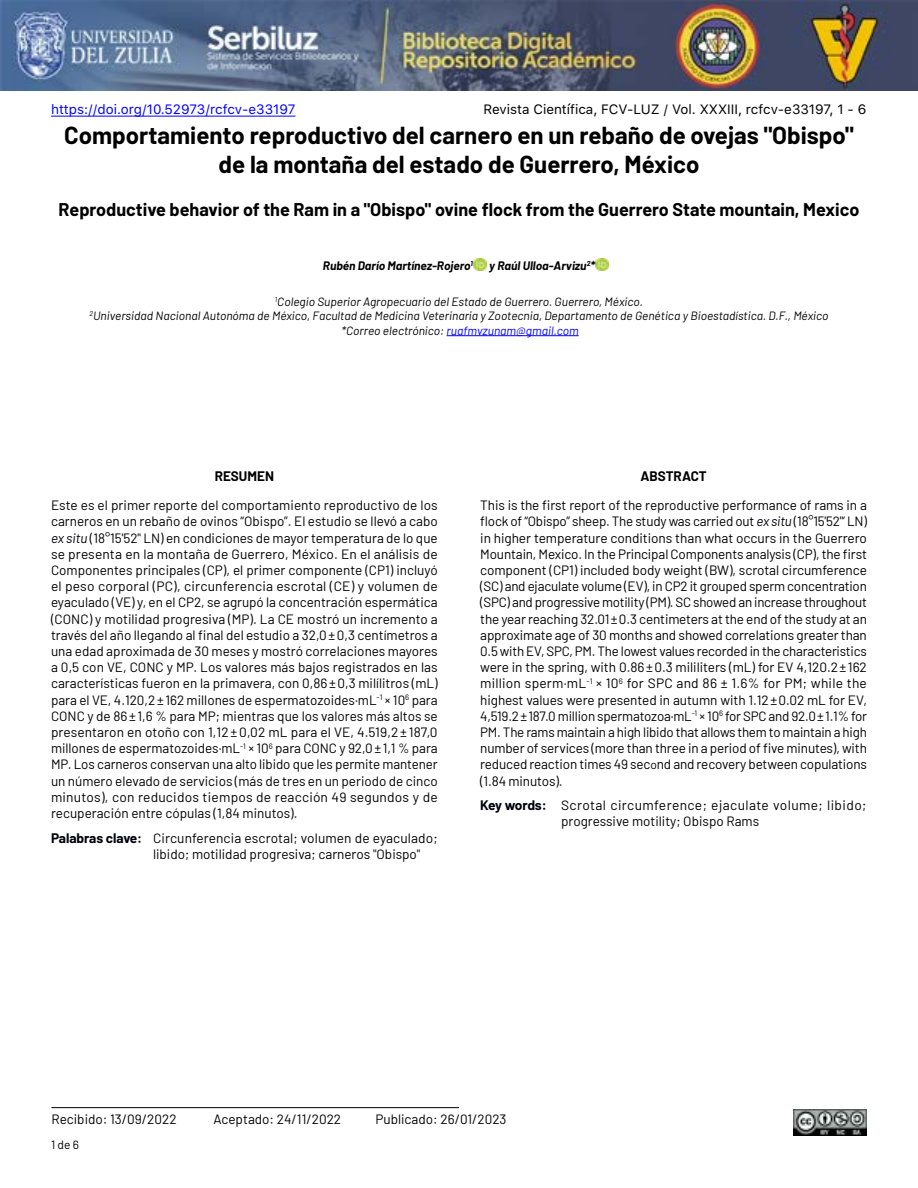
<style>
.page{position:relative;width:918px;height:1188px;background:#fff}
.page>*{position:absolute;margin:0;border:0;box-sizing:border-box;transform-origin:0 0}
.t1{font:700 24px/28.8px "Barlow";color:#000;text-align:center}
.t2{font:700 18px "Barlow";color:#000}
.t3{font:13.5px/16.2px "Barlow";color:#000;text-align:justify}
.t4{font:13.5px/16.2px "Barlow";letter-spacing:.02em;color:#000}
.t5{font:13.5px "SFUI Text";color:#000}
.t6{font:13.5px "SFUI Text";color:#00f}
.t7{font:700 13.5px "Barlow";color:#000}
.t8{font:italic 12px/14.4px "Barlow";color:#000;text-align:center}
.t9{font:italic 700 12px "Barlow";color:#000}
.t10{font:12px "Barlow";color:#000}
.s1{color:#00f}
.s2{font-style:italic;color:#00000d}
.s3{font-weight:700;color:#00000d}
.s4{font-size:12px}
</style>
<div class="page">
<svg style="left:474px;top:258px;width:13px;height:13px"></svg>
<svg style="left:596px;top:258px;width:13px;height:13px"></svg>
<hr style="left:51px;top:116px;width:244px;height:1px;background:#00f">
<hr style="left:51px;top:1107px;width:408px;height:1px;background:#000">
<img style="left:0;top:0;width:918px;height:90px">
<img style="left:793px;top:1110px;width:74px;height:25px">
<hr style="left:447px;top:335px;width:132px;height:1px;background:#00f">
<p class="t6" style="left:51px;top:99px;width:246px">https://doi.org/10.52973/rcfcv-e33197</p>
<p class="t5" style="left:483px;top:99px;width:384px">Revista Científica, FCV-LUZ / Vol. XXXIII, rcfcv-e33197, 1 - 6</p>
<h1 class="t1" style="left:64px;top:119px;width:791px">Comportamiento reproductivo del carnero en un rebaño de ovejas "Obispo" de la montaña del estado de Guerrero, México</h1>
<h2 class="t2" style="left:59px;top:196px;width:802px">Reproductive behavior of the Ram in a "Obispo" ovine flock from the Guerrero State mountain, Mexico</h2>
<p class="t9" style="left:323px;top:257px;width:152px">Rubén Darío Martínez-Rojero<sup>1</sup></p>
<p class="t9" style="left:489px;top:257px;width:107px">y Raúl Ulloa-Arvizu<sup>2</sup>*</p>
<p class="t8" style="left:89px;top:294px;width:741px"><sup>1</sup>Colegio Superior Agropecuario del Estado de Guerrero. Guerrero, México.<br><sup>2</sup>Universidad Nacional Autonóma de México, Facultad de Medicina Veterinaria y Zootecnia, Departamento de Genética y Bioestadística. D.F., México *Correo electrónico: <span class="s1">ruafmvzunam@gmail.com</span></p>
<p class="t7" style="left:215px;top:466px;width:61px">RESUMEN</p>
<p class="t3" style="left:51px;top:496px;width:388px">Este es el primer reporte del comportamiento reproductivo de los carneros en un rebaño de ovinos “Obispo”. El estudio se llevó a cabo <span class="s2">ex situ</span> (18°15'52" LN) en condiciones de mayor temperatura de lo que se presenta en la montaña de Guerrero, México. En el análisis de Componentes principales (CP), el primer componente (CP1) incluyó el peso corporal (PC), circunferencia escrotal (CE) y volumen de eyaculado (VE) y, en el CP2, se agrupó la concentración espermática (CONC) y motilidad progresiva (MP). La CE mostró un incremento a través del año llegando al final del estudio a 32,0±0,3 centímetros a una edad aproximada de 30 meses y mostró correlaciones mayores a 0,5 con VE, CONC y MP. Los valores más bajos registrados en las características fueron en la primavera, con 0,86±0,3 milílitros (mL) para el VE, 4.120,2±162 millones de espermatozoides·mL<sup>-1</sup> × 10<sup>6</sup> para CONC y de 86 ± 1,6 % para MP; mientras que los valores más altos se presentaron en otoño con 1,12 ±0,02 mL para el VE, 4.519,2 ± 187,0 millones de espermatozoides·mL<sup>-1</sup> × 10<sup>6</sup> para CONC y 92,0 ± 1,1 % para MP. Los carneros conservan una alto libido que les permite mantener un número elevado de servicios (más de tres en un periodo de cinco minutos), con reducidos tiempos de reacción 49 segundos y de recuperación entre cópulas (1,84 minutos).</p>
<p class="t3" style="left:153px;top:829px;width:286px;text-indent:-102px"><span class="s3">Palabras clave:</span> Circunferencia escrotal; volumen de eyaculado; libido; motilidad progresiva; carneros "Obispo"</p>
<p class="t7" style="left:640px;top:466px;width:68px">ABSTRACT</p>
<p class="t3" style="left:480px;top:496px;width:388px">This is the first report of the reproductive performance of rams in a flock of “Obispo” sheep. The study was carried out <span class="s2">ex situ</span> (18°15'52"’ LN) in higher temperature conditions than what occurs in the Guerrero Mountain, Mexico. In the Principal Components analysis (CP), the first component (CP1) included body weight (BW), scrotal circumference (SC) and ejaculate volume (EV), in CP2 it grouped sperm concentration (SPC) and progressive motility (PM). SC showed an increase throughout the year reaching 32.01±0.3 centimeters at the end of the study at an approximate age of 30 months and showed correlations greater than 0.5 with EV, SPC, PM. The lowest values recorded in the characteristics were in the spring, with 0.86±0.3 mililiters (mL) for EV 4,120.2±162 million sperm·mL<sup>-1</sup> × 10<sup>6</sup> for SPC and 86 ± 1.6% for PM; while the highest values were presented in autumn with 1.12±0.02 mL for EV, 4,519.2±187.0 million spermatozoa·mL<sup>-1</sup> × 10<sup>6</sup> for SPC and 92.0±1.1% for PM. The rams maintain a high libido that allows them to maintain a high number of services (more than three in a period of five minutes), with reduced reaction times 49 sec<span class="s4">o</span>nd and recovery between copulations (1.84 minutos).</p>
<p class="t4" style="left:561px;top:796px;width:307px;text-indent:-81px"><span class="s3">Key words:</span> Scrotal circumference; ejaculate volume; libido; progressive motility; Obispo Rams</p>
<p class="t3" style="left:51px;top:1110px;width:127px">Recibido: 13/09/2022</p>
<p class="t3" style="left:213px;top:1110px;width:129px">Aceptado: 24/11/2022</p>
<p class="t3" style="left:375px;top:1110px;width:133px">Publicado: 26/01/2023</p>
<p class="t10" style="left:51px;top:1136px;width:30px">1 de 6</p>
</div>
